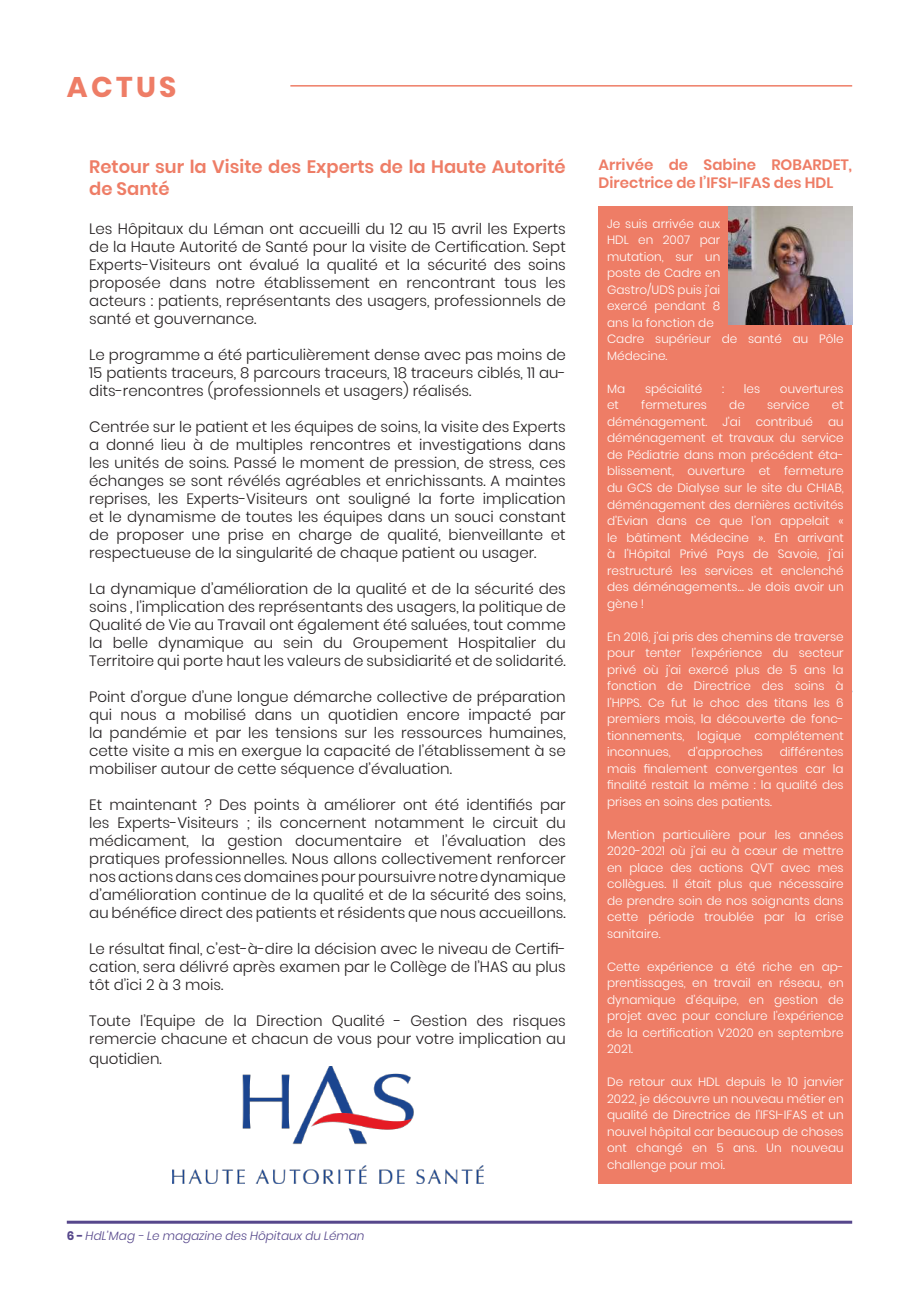
<style>
.page{position:relative;width:919px;height:1289px;background:#fff}
.page>*{position:absolute;margin:0;border:0;box-sizing:border-box;transform-origin:0 0}
.t1{font:700 28.5px "Poppins";letter-spacing:.12em;color:#ee7d66}
.t2{font:600 18px/21.6px "Poppins";color:#ee7d66}
.t3{font:300 15px/18px "Poppins";color:#231f20;text-align:justify}
.t4{font:600 15px/18px "Poppins";color:#ee7d66}
.t5{font:300 12px/16.5px "Poppins";color:#fff;text-align:justify}
.t6{font:italic 300 12px "Poppins";color:#56478b}
.s1{font-weight:700;font-style:normal}
</style>
<div class="page">
<hr style="left:67px;top:1220px;width:785px;height:3px;background:#56478b">
<hr style="left:290px;top:85px;width:562px;height:2px;background:#ee7d66">
<div style="left:598px;top:207px;width:254px;height:976px;background:#ee7d66"></div>
<img style="left:728px;top:207px;width:124px;height:118px">
<img style="left:172px;top:1066px;width:311px;height:117px">
<h1 class="t1" style="left:67px;top:70px;width:111px">ACTUS</h1>
<p class="t2" style="left:89px;top:156px;width:478px">Retour sur la Visite des Experts de la Haute Autorité de Santé</p>
<p class="t3" style="left:89px;top:220px;width:478px">Les Hôpitaux du Léman ont accueilli du 12 au 15 avril les Experts de la Haute Autorité de Santé pour la visite de Certification. Sept Experts-Visiteurs ont évalué la qualité et la sécurité des soins proposée dans notre établissement en rencontrant tous les acteurs : patients, représentants des usagers, professionnels de santé et gouvernance.</p>
<p class="t3" style="left:89px;top:346px;width:478px">Le programme a été particulièrement dense avec pas moins de 15 patients traceurs, 8 parcours traceurs, 18 traceurs ciblés, 11 au&shy;dits-rencontres (professionnels et usagers) réalisés.</p>
<p class="t3" style="left:89px;top:418px;width:478px">Centrée sur le patient et les équipes de soins, la visite des Experts a donné lieu à de multiples rencontres et investigations dans les unités de soins. Passé le moment de pression, de stress, ces échanges se sont révélés agréables et enrichissants. A maintes reprises, les Experts-Visiteurs ont souligné la forte implication et le dynamisme de toutes les équipes dans un souci constant de proposer une prise en charge de qualité, bienveillante et respectueuse de la singularité de chaque patient ou usager.</p>
<p class="t3" style="left:89px;top:580px;width:478px">La dynamique d’amélioration de la qualité et de la sécurité des soins , l’implication des représentants des usagers, la politique de Qualité de Vie au Travail ont également été saluées, tout comme la belle dynamique au sein du Groupement Hospitalier du Territoire qui porte haut les valeurs de subsidiarité et de solidarité.</p>
<p class="t3" style="left:89px;top:688px;width:478px">Point d’orgue d’une longue démarche collective de préparation qui nous a mobilisé dans un quotidien encore impacté par la pandémie et par les tensions sur les ressources humaines, cette visite a mis en exergue la capacité de l’établissement à se mobiliser autour de cette séquence d’évaluation.</p>
<p class="t3" style="left:89px;top:796px;width:478px">Et maintenant ? Des points à améliorer ont été identifiés par les Experts-Visiteurs ; ils concernent notamment le circuit du médicament, la gestion documentaire et l’évaluation des pratiques professionnelles. Nous allons collectivement renforcer nos actions dans ces domaines pour poursuivre notre dynamique d’amélioration continue de la qualité et de la sécurité des soins, au bénéfice direct des patients et résidents que nous accueillons.</p>
<p class="t3" style="left:89px;top:940px;width:478px">Le résultat final, c’est-à-dire la décision avec le niveau de Certifi&shy;cation, sera délivré après examen par le Collège de l’HAS au plus tôt d’ici 2 à 3 mois.</p>
<p class="t3" style="left:89px;top:1012px;width:478px">Toute l’Equipe de la Direction Qualité - Gestion des risques remercie chacune et chacun de vous pour votre implication au</p>
<p class="t3" style="left:89px;top:1049px;width:74px">quotidien.</p>
<p class="t6" style="left:67px;top:1228px;width:299px"><span class="s1">6 -</span> HdL’Mag - Le magazine des Hôpitaux du Léman</p>
<p class="t4" style="left:598px;top:156px;width:255px">Arrivée de Sabine ROBARDET,<br>Directrice de l’IFSI-IFAS des HDL</p>
<p class="t5" style="left:607px;top:215px;width:238px;text-align:left">Je suis arrivée aux<br>HDL en 2007 par<br>mutation, sur un<br>poste de Cadre en<br>Gastro/UDS puis j’ai<br>exercé pendant 8<br>ans la fonction de<br>Cadre supérieur de santé au Pôle<br>Médecine.</p>
<p class="t5" style="left:607px;top:380px;width:20px">Ma</p>
<p class="t5" style="left:645px;top:380px;width:59px">spécialité</p>
<p class="t5" style="left:722px;top:380px;width:4px">:</p>
<p class="t5" style="left:743px;top:380px;width:18px">les</p>
<p class="t5" style="left:779px;top:380px;width:65px">ouvertures</p>
<p class="t5" style="left:607px;top:397px;width:13px">et</p>
<p class="t5" style="left:641px;top:397px;width:67px">fermetures</p>
<p class="t5" style="left:729px;top:397px;width:17px">de</p>
<p class="t5" style="left:767px;top:397px;width:44px">service</p>
<p class="t5" style="left:831px;top:397px;width:13px">et</p>
<p class="t5" style="left:607px;top:413px;width:102px">déménagement.</p>
<p class="t5" style="left:722px;top:413px;width:20px">J’ai</p>
<p class="t5" style="left:755px;top:413px;width:59px">contribué</p>
<p class="t5" style="left:607px;top:413px;width:238px;text-indent:221px">au déménagement et travaux du service de Pédiatrie dans mon précédent éta&shy;blissement, ouverture et fermeture du GCS de Dialyse sur le site du CHIAB, déménagement des dernières activités d’Evian dans ce que l’on appelait « le bâtiment Médecine ». En arrivant à l’Hôpital Privé Pays de Savoie, j’ai restructuré les services et enclenché des déménagements… Je dois avoir un gène !</p>
<p class="t5" style="left:607px;top:628px;width:238px">En 2016, j’ai pris des chemins de traverse pour tenter l’expérience du secteur privé où j’ai exercé plus de 5 ans la fonction de Directrice des soins à l’HPPS. Ce fut le choc des titans les 6 premiers mois, la découverte de fonc&shy;tionnements, logique complétement inconnues,</p>
<p class="t5" style="left:687px;top:743px;width:77px">d’approches</p>
<p class="t5" style="left:607px;top:743px;width:238px;text-indent:173px">différentes mais finalement convergentes car la finalité restait la même : la qualité des prises en soins des patients.</p>
<p class="t5" style="left:607px;top:826px;width:238px">Mention particulière pour les années 2020-2021 où j’ai eu à cœur de mettre en place des actions QVT avec mes collègues. Il était plus que nécessaire de prendre soin de nos soignants dans cette période troublée par la crise sanitaire.</p>
<p class="t5" style="left:607px;top:958px;width:238px">Cette expérience a été riche en ap&shy;prentissages, en travail en réseau, en dynamique d’équipe, en gestion de projet avec pour conclure l’expérience de la certification V2020 en septembre 2021.</p>
<p class="t5" style="left:607px;top:1073px;width:238px">De retour aux HDL depuis le 10 janvier 2022, je découvre un nouveau métier en qualité de Directrice de l’IFSI-IFAS et un nouvel hôpital car beaucoup de choses ont changé en 5 ans. Un nouveau challenge pour moi.</p>
</div>
